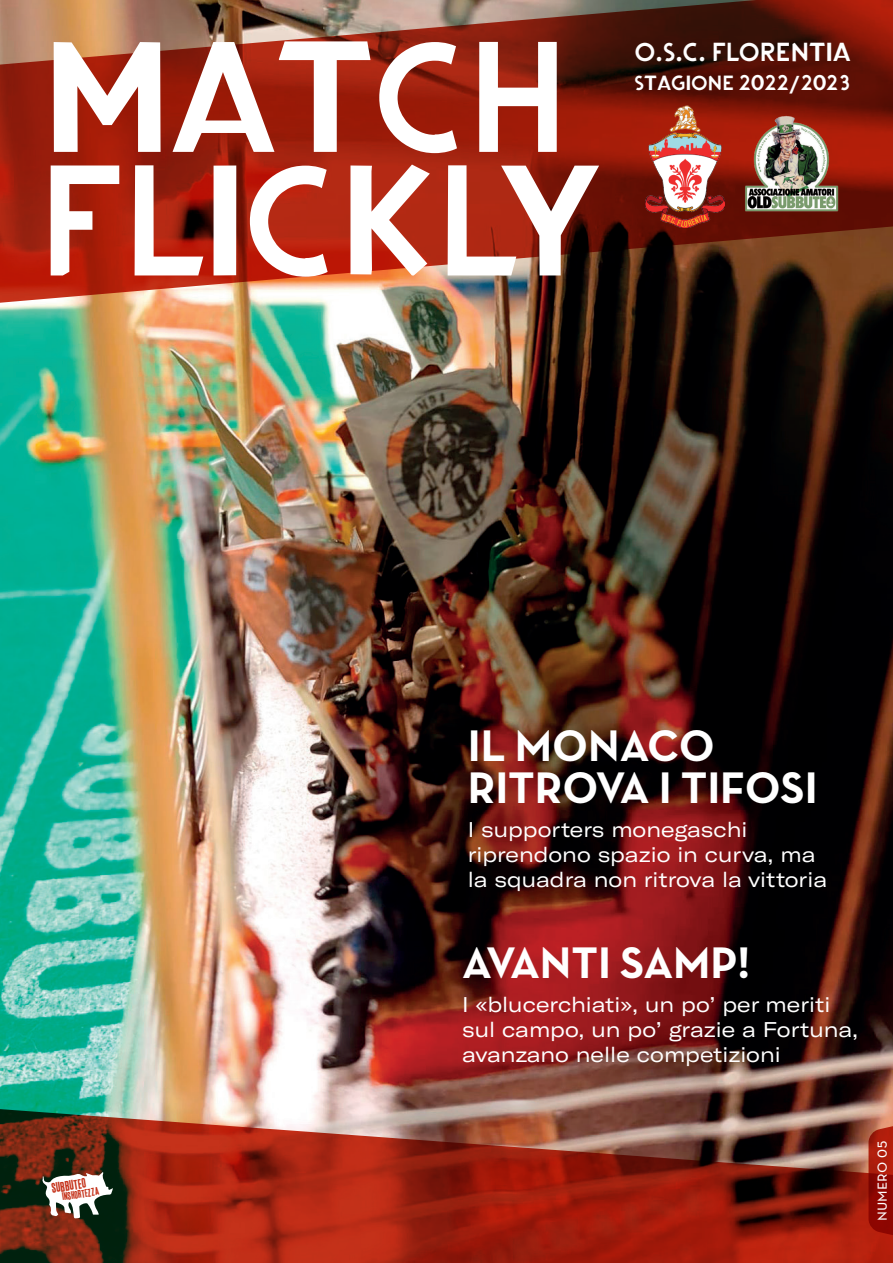
<style>
.page{position:relative;width:893px;height:1263px;background:#fff}
.page>*{position:absolute;margin:0;border:0;box-sizing:border-box;transform-origin:0 0}
.t1{font:123.6px "Jaden";color:#fff}
.titolo_copertina{font:45px/42px "Neutra Text TF Bold SC";color:#fff}
.t2{font:expanded 21px/25.2px "GT America";color:#fff}
.t3{font:20.55px "Jaden";color:#fff}
.t4{font:18px "Neutra Text TF Book SC";color:#fff}
.t5{font:16.2px "Jaden";color:#fff}
.t6{font:11.55px "Subbuteocow";color:#c5321a}
.t7{font:9.3px "Subbuteocow";color:#c5321a}
</style>
<div class="page">
<img style="left:0;top:303px;width:893px;height:806px">
<svg style="left:0;top:0;width:893px;height:303px;background:#8d2e1b"></svg>
<svg style="left:0;top:1109px;width:893px;height:154px;background:#943222"></svg>
<img style="left:645px;top:106px;width:79px;height:122px">
<img style="left:744px;top:114px;width:96px;height:99px">
<svg style="left:42px;top:1172px;width:71px;height:46px"></svg>
<svg style="left:868px;top:1124px;width:25px;height:113px;background:#9f170b"></svg>
<p class="t1" style="left:43px;top:34px;width:527px">MATCH</p>
<p class="t1" style="left:43px;top:157px;width:558px">FLICKLY</p>
<p class="t3" style="left:635px;top:41px;width:217px">O.S.C. FLORENTIA</p>
<p class="t5" style="left:635px;top:74px;width:217px">STAGIONE 2022/2023</p>
<p class="t6" style="left:51px;top:1183px;width:36px;rotate:-9deg">SUBBUTEO</p>
<p class="t7" style="left:62px;top:1192px;width:39px;rotate:-9deg">INSHORTEZZA</p>
<p class="titolo_copertina" style="left:468px;top:724px;width:351px">IL MONACO<br>RITROVA I TIFOSI</p>
<p class="t2" style="left:468px;top:817px;width:361px">I supporters monegaschi riprendono spazio in curva, ma la squadra non ritrova la vittoria</p>
<p class="titolo_copertina" style="left:462px;top:941px;width:290px">AVANTI SAMP!</p>
<p class="t2" style="left:462px;top:992px;width:398px">I «blucerchiati», un po’ per meriti sul campo, un po’ grazie a Fortuna, avanzano nelle competizioni</p>
<p class="t4" style="left:870px;top:1221px;width:82px;rotate:-90deg">numero 05</p>
</div>
